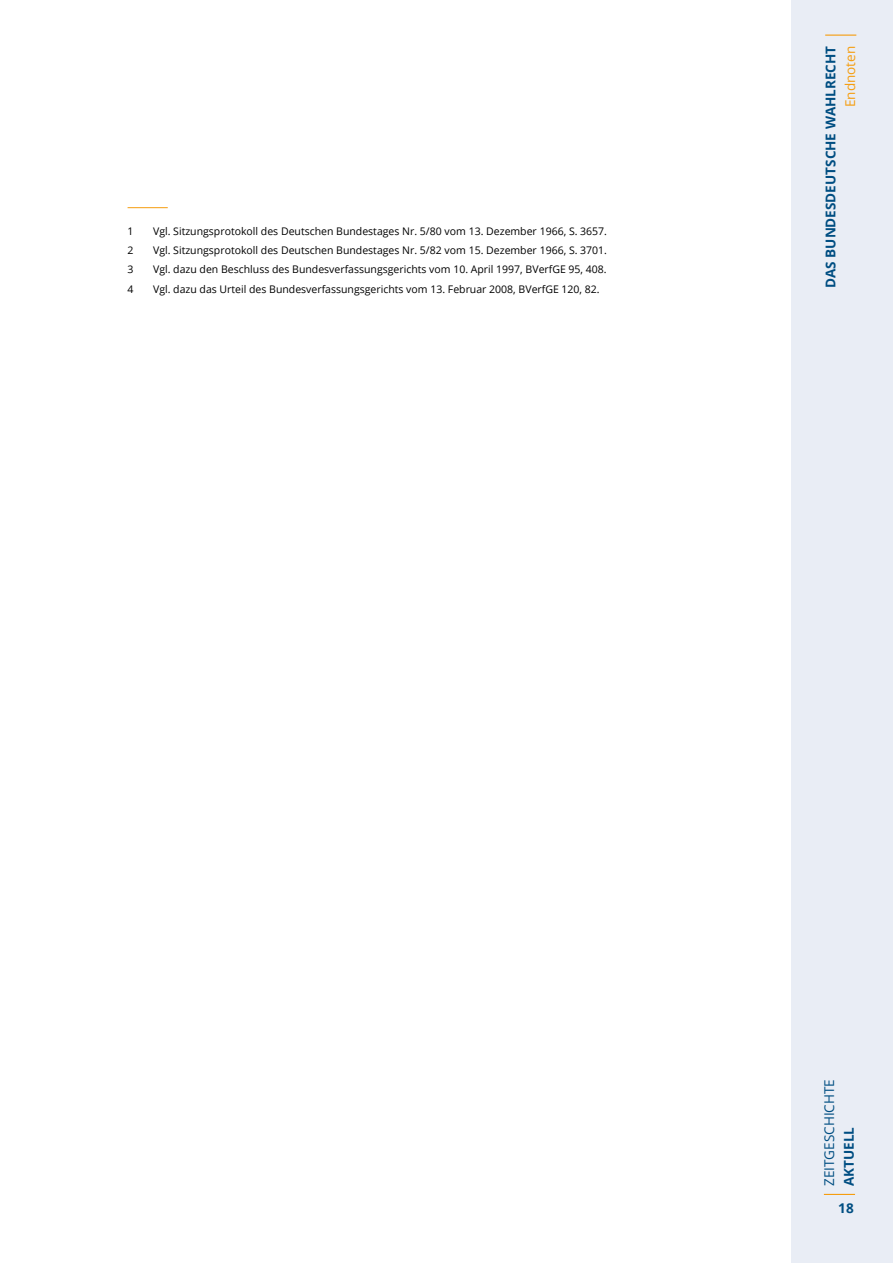
<style>
.page{position:relative;width:893px;height:1263px;background:#fff}
.page>*{position:absolute;margin:0;border:0;box-sizing:border-box;transform-origin:0 0}
.Registratur_rechts{font:700 13.5px "Open Sans";color:#004e82}
.t1{font:13.5px "Open Sans";color:#004e82}
.Registratur_rechts-2{font:13.5px "Open Sans";color:#f59d0f}
.Kapitelendnoten{font:10.5px "Open Sans";color:#000}
</style>
<div class="page">
<div style="left:791px;top:0;width:102px;height:1263px;background:#e9edf5"></div>
<hr style="left:825px;top:35px;width:31px;height:1px;background:#f59d0f">
<hr style="left:824px;top:1194px;width:31px;height:1px;background:#f59d0f">
<hr style="left:128px;top:207px;width:40px;height:1px;background:#f59d0f">
<p class="Kapitelendnoten" style="left:128px;top:224px;width:8px">1</p>
<p class="Kapitelendnoten" style="left:153px;top:224px;width:455px">Vgl. Sitzungsprotokoll des Deutschen Bundestages Nr. 5/80 vom 13. Dezember 1966, S. 3657.</p>
<p class="Kapitelendnoten" style="left:128px;top:243px;width:8px">2</p>
<p class="Kapitelendnoten" style="left:153px;top:243px;width:455px">Vgl. Sitzungsprotokoll des Deutschen Bundestages Nr. 5/82 vom 15. Dezember 1966, S. 3701.</p>
<p class="Kapitelendnoten" style="left:128px;top:262px;width:8px">3</p>
<p class="Kapitelendnoten" style="left:153px;top:262px;width:455px">Vgl. dazu den Beschluss des Bundesverfassungsgerichts vom 10. April 1997, BVerfGE 95, 408.</p>
<p class="Kapitelendnoten" style="left:128px;top:282px;width:8px">4</p>
<p class="Kapitelendnoten" style="left:153px;top:282px;width:448px">Vgl. dazu das Urteil des Bundesverfassungsgerichts vom 13. Februar 2008, BVerfGE 120, 82.</p>
<p class="Registratur_rechts" style="left:821px;top:288px;width:244px;rotate:-90deg">DAS BUNDESDEUTSCHE WAHLRECHT</p>
<p class="Registratur_rechts-2" style="left:841px;top:107px;width:63px;rotate:-90deg">Endnoten</p>
<p class="t1" style="left:820px;top:1186px;width:108px;rotate:-90deg">ZEITGESCHICHTE</p>
<p class="Registratur_rechts" style="left:839px;top:1186px;width:61px;rotate:-90deg">AKTUELL</p>
<p class="Registratur_rechts" style="left:838px;top:1198px;width:17px">18</p>
</div>
